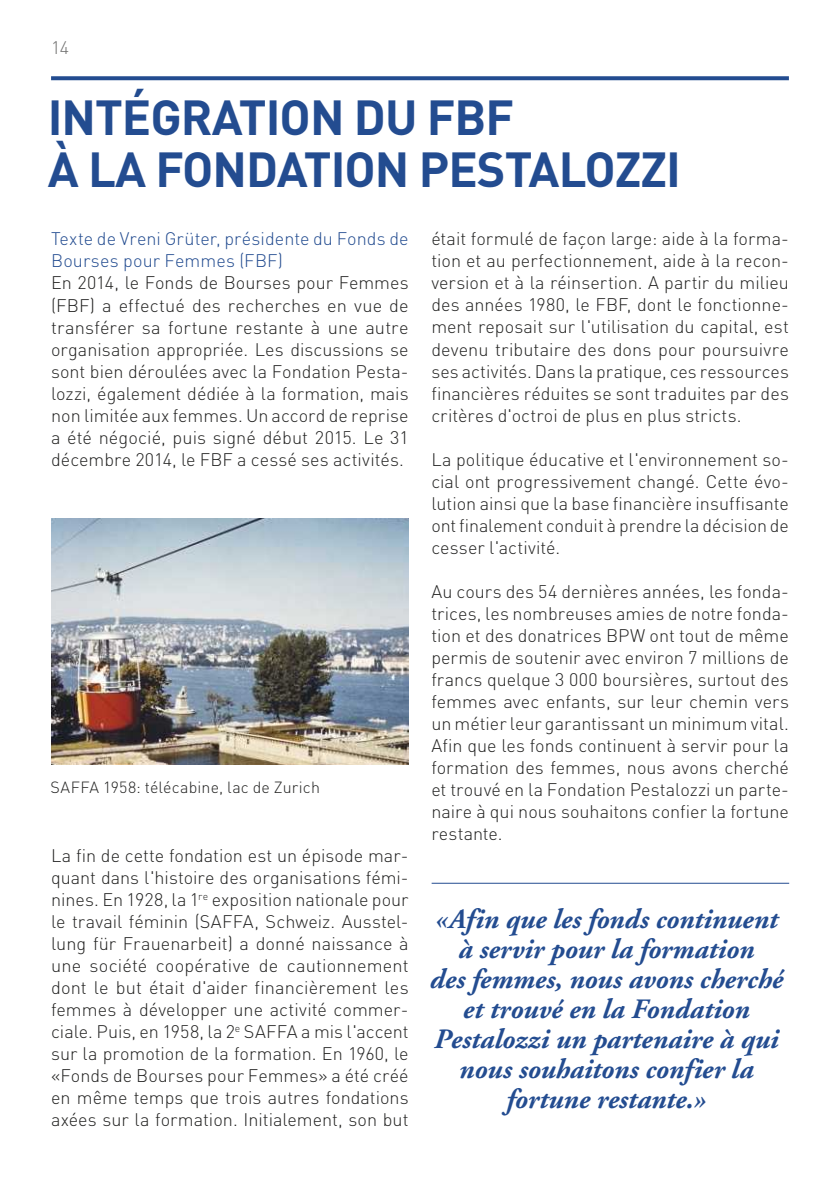
<style>
.page{position:relative;width:840px;height:1191px;background:#fff}
.page>*{position:absolute;margin:0;border:0;box-sizing:border-box;transform-origin:0 0}
.t1{font:700 48.6px/52px "DIN";letter-spacing:-.02em;color:#234c90}
.t2{font:italic 700 28px/30px "Adobe Garamond";color:#234c90;text-align:center}
.t3{font:300 18px/22px "DIN";color:#222221;text-align:justify}
.t4{font:300 18px/22px "DIN";letter-spacing:.005em;color:#234c90}
.t5{font:300 18px "DIN";color:#6f6f6e}
.t6{font:300 16px "DIN";letter-spacing:.01em;color:#222221}
</style>
<div class="page">
<svg style="left:51px;top:76px;width:737px;height:4px;background:#305796"></svg>
<hr style="left:431px;top:882px;width:357px;height:1px;background:#234c90">
<img style="left:51px;top:519px;width:357px;height:245px">
<p class="t5" style="left:51px;top:37px;width:20px">14</p>
<h1 class="t1" style="left:48px;top:90px;width:634px">INTÉGRATION DU FBF<br>À LA FONDATION PESTALOZZI</h1>
<p class="t4" style="left:51px;top:228px;width:359px">Texte de Vreni Grüter, présidente du Fonds de<br>Bourses pour Femmes (FBF)</p>
<p class="t3" style="left:51px;top:272px;width:359px">En 2014, le Fonds de Bourses pour Femmes (FBF) a effectué des recherches en vue de transférer sa fortune restante à une autre organisation appropriée. Les discussions se sont bien déroulées avec la Fondation Pesta&shy;lozzi, également dédiée à la formation, mais non limitée aux femmes. Un accord de reprise a été négocié, puis signé début 2015. Le 31 décembre 2014, le FBF a cessé ses activités.</p>
<p class="t6" style="left:50px;top:777px;width:271px">SAFFA 1958: télécabine, lac de Zurich</p>
<p class="t3" style="left:51px;top:844px;width:359px">La fin de cette fondation est un épisode mar&shy;quant dans l'histoire des organisations fémi&shy;nines. En 1928, la 1<sup>re</sup> exposition nationale pour le travail féminin (SAFFA, Schweiz. Ausstel&shy;lung für Frauenarbeit) a donné naissance à une société coopérative de cautionnement dont le but était d'aider financièrement les femmes à développer une activité commer&shy;ciale. Puis, en 1958, la 2<sup>e</sup> SAFFA a mis l'accent sur la promotion de la formation. En 1960, le «Fonds de Bourses pour Femmes» a été créé en même temps que trois autres fondations axées sur la formation. Initialement, son but</p>
<p class="t3" style="left:431px;top:228px;width:359px">était formulé de façon large: aide à la forma&shy;tion et au perfectionnement, aide à la recon&shy;version et à la réinsertion. A partir du milieu des années 1980, le FBF, dont le fonctionne&shy;ment reposait sur l'utilisation du capital, est devenu tributaire des dons pour poursuivre ses activités. Dans la pratique, ces ressources financières réduites se sont traduites par des critères d'octroi de plus en plus stricts.</p>
<p class="t3" style="left:431px;top:448px;width:359px">La politique éducative et l'environnement so&shy;cial ont progressivement changé. Cette évo&shy;lution ainsi que la base financière insuffisante ont finalement conduit à prendre la décision de cesser l'activité.</p>
<p class="t3" style="left:431px;top:580px;width:359px">Au cours des 54 dernières années, les fonda&shy;trices, les nombreuses amies de notre fonda&shy;tion et des donatrices BPW ont tout de même permis de soutenir avec environ 7 millions de francs quelque 3 000 boursières, surtout des femmes avec enfants, sur leur chemin vers un métier leur garantissant un minimum vital.<br>Afin que les fonds continuent à servir pour la formation des femmes, nous avons cherché et trouvé en la Fondation Pestalozzi un parte&shy;naire à qui nous souhaitons confier la fortune restante.</p>
<h2 class="t2" style="left:429px;top:904px;width:354px">«Afin que les fonds continuent à servir pour la formation<br>des femmes, nous avons cherché et trouvé en la Fondation<br>Pestalozzi un partenaire à qui nous souhaitons confier la fortune restante.»</h2>
</div>
